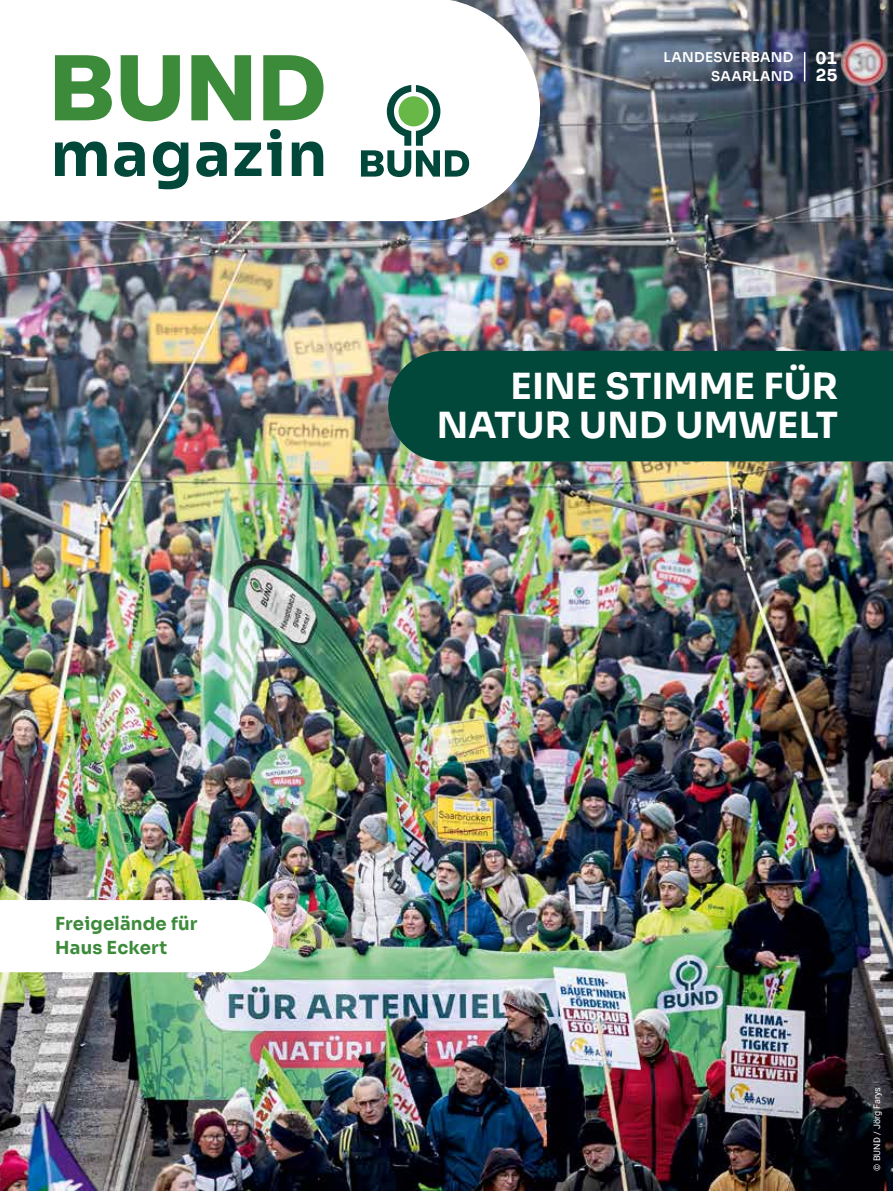
<style>
.page{position:relative;width:893px;height:1191px;background:#fff}
.page>*{position:absolute;margin:0;border:0;box-sizing:border-box;transform-origin:0 0}
.t1{font:700 61.05px "Sora";letter-spacing:.03em;color:#01473a}
.t2{font:700 36px/39.6px "Sora";letter-spacing:.005em;color:#fff;text-align:right}
.t3{font:700 18px/24px "Sora";letter-spacing:.01em;color:#3c8b3a}
.t4{font:700 16.5px/17.2px "Sora";color:#fff}
.t5{font:600 13.5px/19.5px "Sora";letter-spacing:.015em;color:#fff;text-align:right}
.t6{font:9px "Roboto";color:#fff}
</style>
<div class="page">
<img style="left:0;top:0;width:893px;height:1191px">
<svg style="left:0;top:0;width:540px;height:221px"></svg>
<svg style="left:804px;top:52px;width:1px;height:29px"></svg>
<svg style="left:55px;top:55px;width:269px;height:66px"></svg>
<svg style="left:361px;top:85px;width:108px;height:92px"></svg>
<div style="left:399px;top:96px;width:30px;height:30px;background:#68b847;border-radius:50%"></div>
<svg style="left:0;top:900px;width:273px;height:72px"></svg>
<div style="left:388px;top:351px;width:505px;height:110px;background:#01473a"></div>
<div style="left:0;top:0;width:436px;height:13px;background:#fff"></div>
<h1 class="t1" style="left:51px;top:103px;width:278px">magazin</h1>
<p class="t5" style="left:663px;top:46px;width:131px">LANDESVERBAND<br>SAARLAND</p>
<p class="t4" style="left:815px;top:48px;width:24px">01<br>25</p>
<p class="t2" style="left:437px;top:363px;width:403px">EINE STIMME FÜR<br>NATUR UND UMWELT</p>
<p class="t3" style="left:55px;top:910px;width:144px">Freigelände für<br>Haus Eckert</p>
<p class="t6" style="left:871px;top:1170px;width:85px;rotate:-90deg">© BUND / Jörg Farys</p>
</div>
